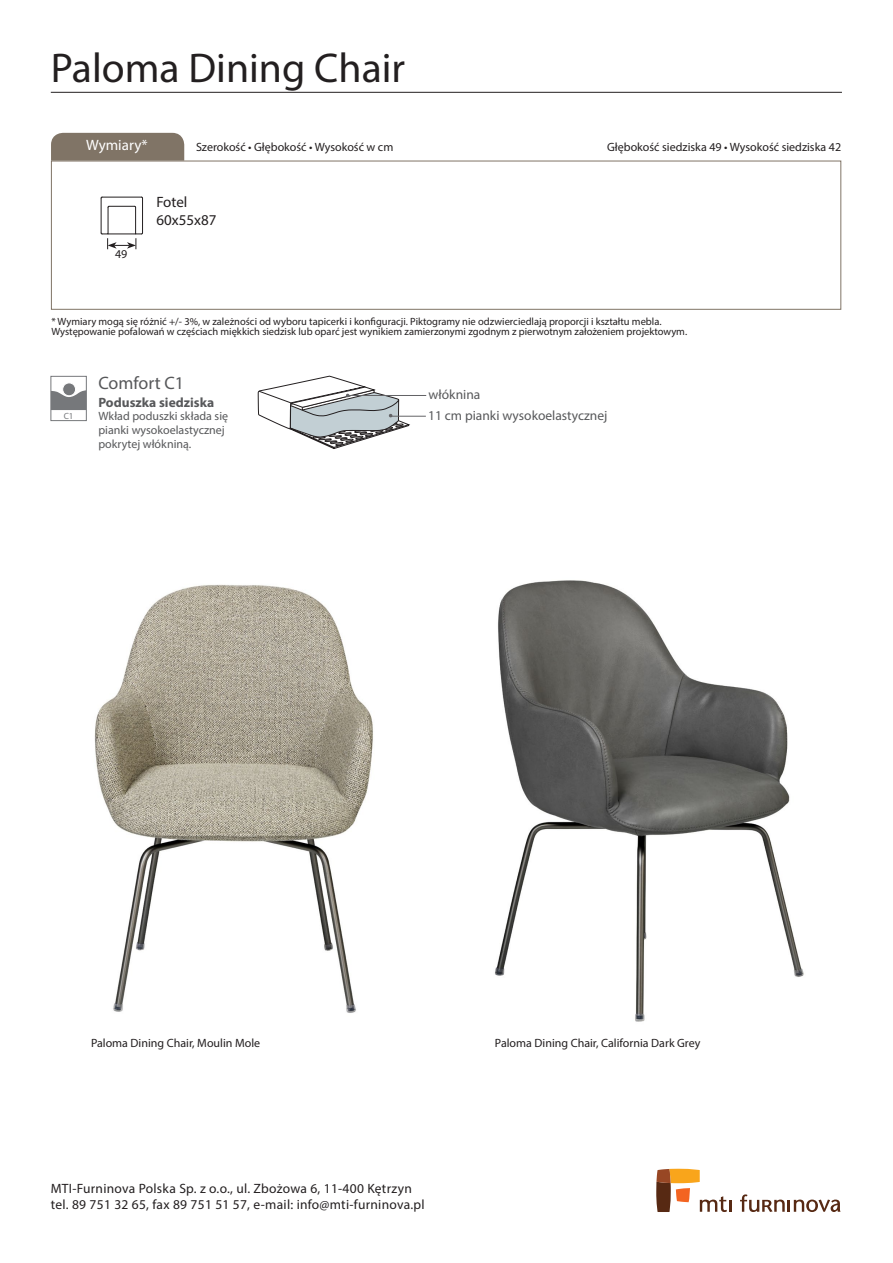
<style>
.page{position:relative;width:893px;height:1263px;background:#fff}
.page>*{position:absolute;margin:0;border:0;box-sizing:border-box;transform-origin:0 0}
.t1{font:41.7px "Myriad Pro";color:#231f20}
.t2{font:18px "Myriad Pro";color:#57585a}
.t3{font:15px/18px "Myriad Pro";color:#231f20}
.t4{font:15px "Myriad Pro";color:#fff}
.t5{font:13.5px/16.2px "Myriad Pro";letter-spacing:.02em;color:#231f20}
.t6{font:13.5px/20.9px "Myriad Pro";color:#57585a}
.t7{font:700 13.5px "Myriad Pro";color:#57585a}
.t8{font:12px "Myriad Pro";color:#231f20}
.t9{font:12px/13.6px "Myriad Pro";color:#57585a}
.t10{font:10.5px/10.5px "Myriad Pro";color:#231f20}
.t11{font:9px "Myriad Pro";color:#76787b}
</style>
<div class="page">
<hr style="left:51px;top:92px;width:791px;height:1px;background:#231f20">
<div style="left:51px;top:133px;width:133px;height:28px;background:#807466"></div>
<svg style="left:656px;top:1169px;width:76px;height:43px"></svg>
<svg style="left:740px;top:1194px;width:100px;height:18px"></svg>
<div style="left:51px;top:161px;width:790px;height:149px;border:1px solid #807466"></div>
<hr style="left:102px;top:197px;width:40px;height:1px;background:#231f20">
<hr style="left:142px;top:198px;width:1px;height:35px;background:#231f20">
<hr style="left:101px;top:198px;width:1px;height:35px;background:#231f20">
<svg style="left:100px;top:206px;width:43px;height:43px"></svg>
<div style="left:51px;top:376px;width:36px;height:45px;border:1px solid #76787b"></div>
<svg style="left:51px;top:383px;width:35px;height:27px"></svg>
<hr style="left:391px;top:416px;width:35px;height:1px;background:#636366">
<hr style="left:347px;top:395px;width:79px;height:1px;background:#636366">
<svg style="left:258px;top:375px;width:152px;height:74px"></svg>
<img style="left:94px;top:584px;width:279px;height:429px">
<img style="left:495px;top:580px;width:309px;height:442px">
<h1 class="t1" style="left:51px;top:43px;width:356px">Paloma Dining Chair</h1>
<h3 class="t4" style="left:86px;top:136px;width:63px">Wymiary*</h3>
<p class="t8" style="left:196px;top:140px;width:199px">Szerokość • Głębokość • Wysokość w cm</p>
<p class="t8" style="left:607px;top:140px;width:235px">Głębokość siedziska 49 • Wysokość siedziska 42</p>
<p class="t8" style="left:115px;top:247px;width:14px">49</p>
<h3 class="t3" style="left:156px;top:193px;width:62px">Fotel<br>60x55x87</h3>
<p class="t10" style="left:51px;top:316px;width:637px">* Wymiary mogą się różnić +/- 3%, w zależności od wyboru tapicerki i konfiguracji. Piktogramy nie odzwierciedlają proporcji i kształtu mebla.<br>Występowanie pofalowań w częściach miękkich siedzisk lub oparć jest wynikiem zamierzonymi zgodnym z pierwotnym założeniem projektowym.</p>
<p class="t11" style="left:64px;top:411px;width:11px">C1</p>
<h2 class="t2" style="left:98px;top:372px;width:87px">Comfort C1</h2>
<p class="t7" style="left:98px;top:393px;width:117px">Poduszka siedziska</p>
<p class="t9" style="left:98px;top:409px;width:131px">Wkład poduszki składa się pianki wysokoelastycznej pokrytej włókniną.</p>
<p class="t6" style="left:428px;top:384px;width:181px">włóknina<br>11 cm pianki wysokoelastycznej</p>
<p class="t8" style="left:91px;top:1035px;width:171px">Paloma Dining Chair, Moulin Mole</p>
<p class="t8" style="left:495px;top:1035px;width:207px">Paloma Dining Chair, California Dark Grey</p>
<p class="t5" style="left:51px;top:1180px;width:375px">MTI-Furninova Polska Sp. z o.o., ul. Zbożowa 6, 11-400 Kętrzyn tel. 89 751 32 65, fax 89 751 51 57, e-mail: info@mti-furninova.pl</p>
</div>
